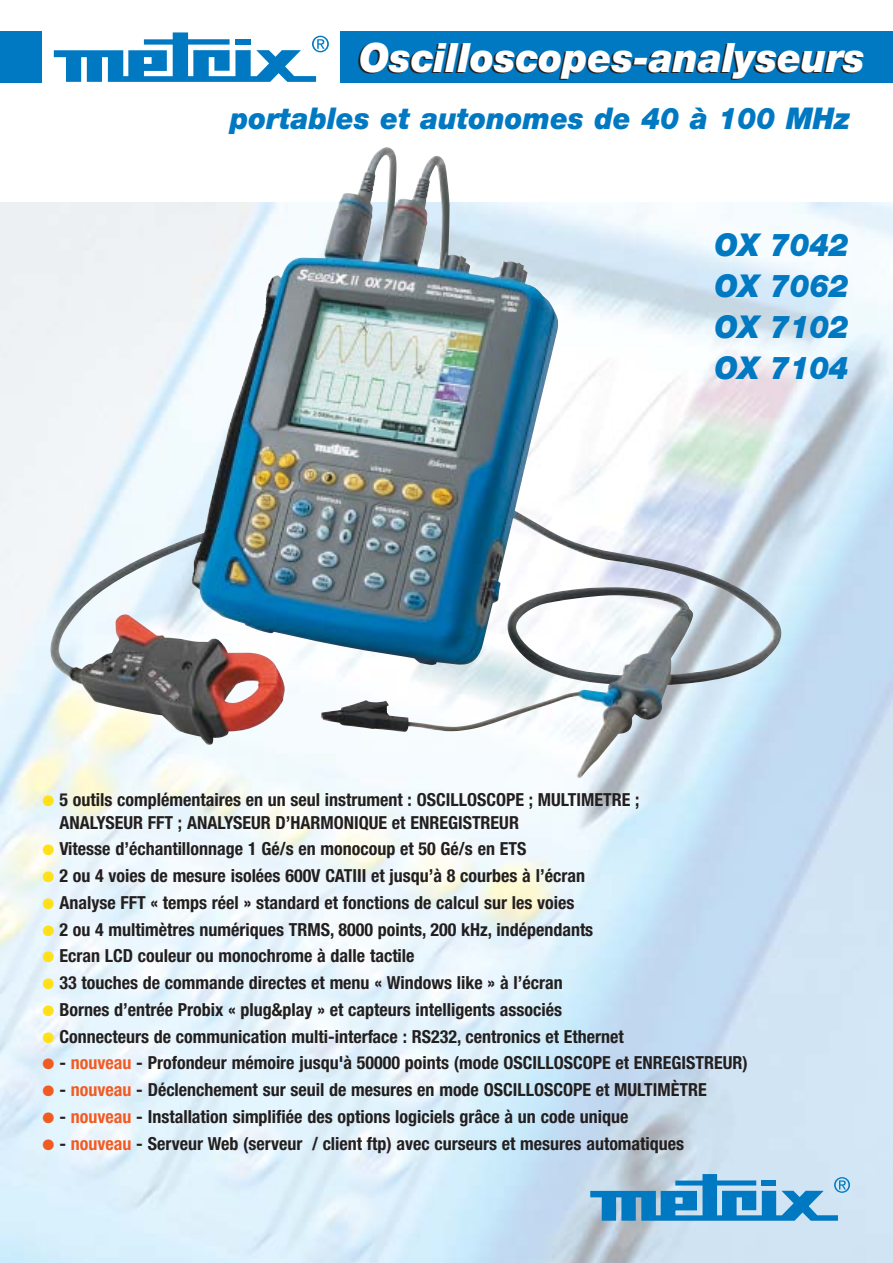
<style>
.page{position:relative;width:893px;height:1263px;background:#fff}
.page>*{position:absolute;margin:0;border:0;box-sizing:border-box;transform-origin:0 0}
.t1{font:italic 900 40.5px "Helvetica Neue";color:#fff;scale:.95 1}
.t2{font:italic 900 31.5px/41px "Helvetica Neue";letter-spacing:-.015em;color:#0079c2;text-align:justify;scale:.95 1}
.t3{font:italic 900 30px "Helvetica Neue";color:#0079c2;scale:.95 1}
.t4{font:700 condensed 18px/22.5px "Helvetica Neue";color:#231f1f}
.s1{color:#ffe019}
.s2{color:#f15b22}
</style>
<div class="page">
<img style="left:0;top:202px;width:893px;height:1061px">
<img style="left:59px;top:518px;width:720px;height:261px">
<div style="left:0;top:32px;width:893px;height:51px;background:#0079c2"></div>
<div style="left:43px;top:22px;width:297px;height:85px;background:#fff"></div>
<svg style="left:54px;top:32px;width:275px;height:50px"></svg>
<svg style="left:590px;top:1174px;width:260px;height:47px;background:#69acd6"></svg>
<h1 class="t1" style="left:359px;top:43px;width:534px">Oscilloscopes-analyseurs</h1>
<h3 class="t3" style="left:230px;top:108px;width:654px">portables et autonomes de 40 à 100 MHz</h3>
<h2 class="t2" style="left:714px;top:227px;width:143px">OX 7042<br>OX 7062<br>OX 7102<br>OX 7104</h2>
<p class="t4" style="left:59px;top:790px;width:582px;text-indent:-17px"><span class="s1">●</span> 5 outils complémentaires en un seul instrument : OSCILLOSCOPE ; MULTIMETRE ;<br>ANALYSEUR FFT ; ANALYSEUR D’HARMONIQUE et ENREGISTREUR</p>
<p class="t4" style="left:43px;top:839px;width:485px"><span class="s1">●</span> Vitesse d’échantillonnage 1 Gé/s en monocoup et 50 Gé/s en ETS</p>
<p class="t4" style="left:43px;top:866px;width:544px"><span class="s1">●</span> 2 ou 4 voies de mesure isolées 600V CATIII et jusqu’à 8 courbes à l’écran</p>
<p class="t4" style="left:43px;top:893px;width:533px"><span class="s1">●</span> Analyse FFT « temps réel » standard et fonctions de calcul sur les voies</p>
<p class="t4" style="left:43px;top:919px;width:552px"><span class="s1">●</span> 2 ou 4 multimètres numériques TRMS, 8000 points, 200 kHz, indépendants</p>
<p class="t4" style="left:43px;top:946px;width:374px"><span class="s1">●</span> Ecran LCD couleur ou monochrome à dalle tactile</p>
<p class="t4" style="left:43px;top:973px;width:522px"><span class="s1">●</span> 33 touches de commande directes et menu « Windows like » à l’écran</p>
<p class="t4" style="left:43px;top:1000px;width:521px"><span class="s1">●</span> Bornes d’entrée Probix « plug&amp;play » et capteurs intelligents associés</p>
<p class="t4" style="left:43px;top:1026px;width:583px"><span class="s1">●</span> Connecteurs de communication multi-interface : RS232, centronics et Ethernet</p>
<p class="t4" style="left:43px;top:1053px;width:707px"><span class="s2">●</span> - <span class="s2">nouveau</span> - Profondeur mémoire jusqu'à 50000 points (mode OSCILLOSCOPE et ENREGISTREUR)</p>
<p class="t4" style="left:43px;top:1080px;width:666px"><span class="s2">●</span> - <span class="s2">nouveau</span> - Déclenchement sur seuil de mesures en mode OSCILLOSCOPE et MULTIMÈTRE</p>
<p class="t4" style="left:43px;top:1107px;width:587px"><span class="s2">●</span> - <span class="s2">nouveau</span> - Installation simplifiée des options logiciels grâce à un code unique</p>
<p class="t4" style="left:43px;top:1133px;width:643px"><span class="s2">●</span> - <span class="s2">nouveau</span> - Serveur Web (serveur / client ftp) avec curseurs et mesures automatiques</p>
</div>
